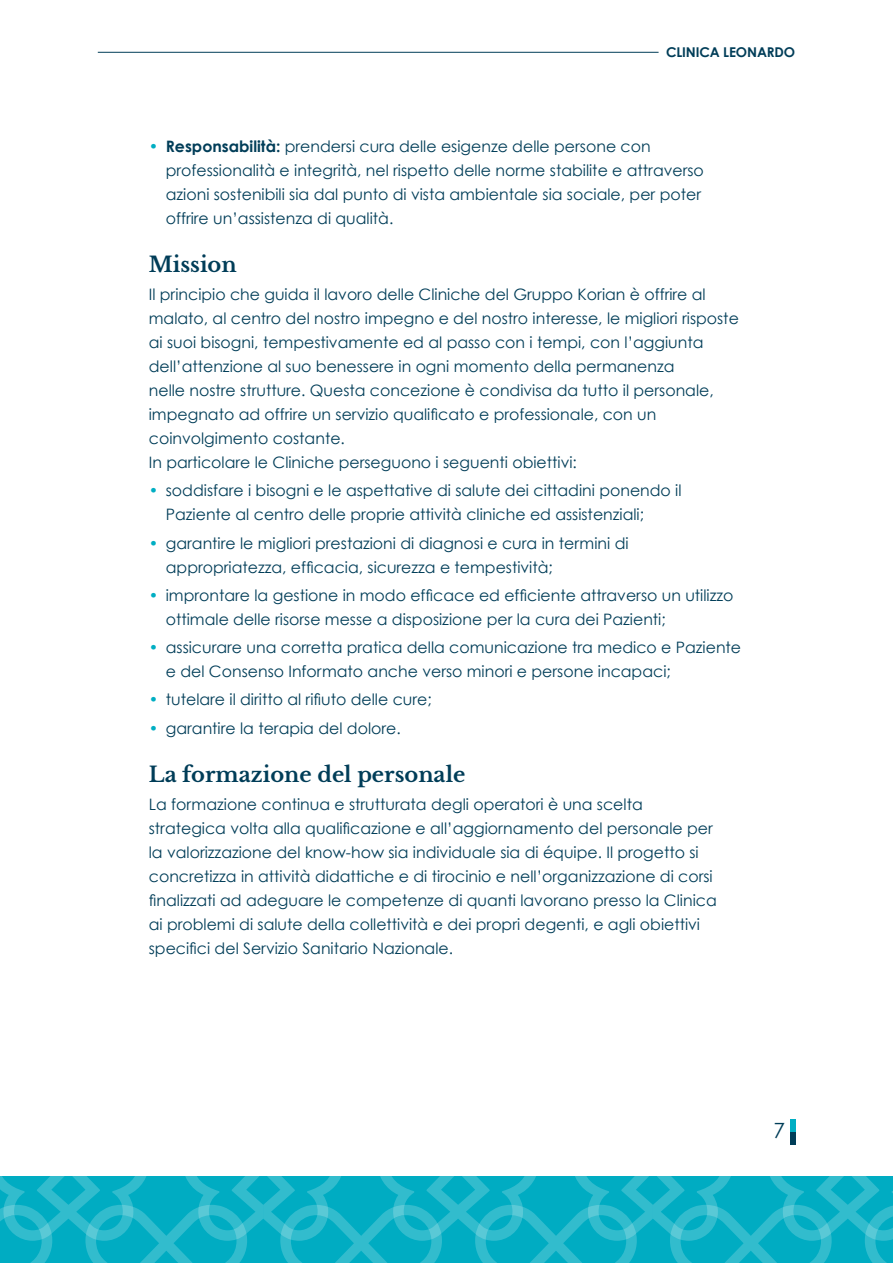
<style>
.page{position:relative;width:893px;height:1263px;background:#fff}
.page>*{position:absolute;margin:0;border:0;box-sizing:border-box;transform-origin:0 0}
.t1{font:700 21px "Libre Baskerville";color:#003d58}
.t2{font:21px "Century Gothic";color:#003d58}
.t3{font:15.75px/24px "Century Gothic";color:#003d58}
.t4{font:700 13.5px "Century Gothic";letter-spacing:-.01em;color:#003d58}
.s1{color:#00aec3}
.s2{font-weight:700}
</style>
<div class="page">
<svg style="left:0;top:1176px;width:893px;height:87px;background:#14b2c6"></svg>
<div style="left:790px;top:1132px;width:5px;height:12px;background:#003d58"></div>
<div style="left:790px;top:1119px;width:5px;height:13px;background:#00aec3"></div>
<hr style="left:98px;top:52px;width:561px;height:1px;background:#003d58">
<p class="t4" style="left:666px;top:44px;width:131px">CLINICA LEONARDO</p>
<p class="t3" style="left:166px;top:134px;width:540px;text-indent:-17px"><span class="s1">•</span> <span class="s2">Responsabilità:</span> prendersi cura delle esigenze delle persone con professionalità e integrità, nel rispetto delle norme stabilite e attraverso azioni sostenibili sia dal punto di vista ambientale sia sociale, per poter offrire un’assistenza di qualità.</p>
<h1 class="t1" style="left:149px;top:251px;width:89px">Mission</h1>
<p class="t3" style="left:149px;top:282px;width:592px">Il principio che guida il lavoro delle Cliniche del Gruppo Korian è offrire al malato, al centro del nostro impegno e del nostro interesse, le migliori risposte ai suoi bisogni, tempestivamente ed al passo con i tempi, con l’aggiunta dell’attenzione al suo benessere in ogni momento della permanenza<br>nelle nostre strutture. Questa concezione è condivisa da tutto il personale, impegnato ad offrire un servizio qualificato e professionale, con un coinvolgimento costante.<br>In particolare le Cliniche perseguono i seguenti obiettivi:</p>
<p class="t3" style="left:166px;top:478px;width:517px;text-indent:-17px"><span class="s1">•</span> soddisfare i bisogni e le aspettative di salute dei cittadini ponendo il<br>Paziente al centro delle proprie attività cliniche ed assistenziali;</p>
<p class="t3" style="left:166px;top:531px;width:464px;text-indent:-17px"><span class="s1">•</span> garantire le migliori prestazioni di diagnosi e cura in termini di appropriatezza, efficacia, sicurezza e tempestività;</p>
<p class="t3" style="left:166px;top:583px;width:569px;text-indent:-17px"><span class="s1">•</span> improntare la gestione in modo efficace ed efficiente attraverso un utilizzo ottimale delle risorse messe a disposizione per la cura dei Pazienti;</p>
<p class="t3" style="left:166px;top:635px;width:577px;text-indent:-17px"><span class="s1">•</span> assicurare una corretta pratica della comunicazione tra medico e Paziente e del Consenso Informato anche verso minori e persone incapaci;</p>
<p class="t3" style="left:149px;top:687px;width:284px"><span class="s1">•</span> tutelare il diritto al rifiuto delle cure;</p>
<p class="t3" style="left:149px;top:716px;width:253px"><span class="s1">•</span> garantire la terapia del dolore.</p>
<h1 class="t1" style="left:149px;top:761px;width:318px">La formazione del personale</h1>
<p class="t3" style="left:149px;top:792px;width:569px">La formazione continua e strutturata degli operatori è una scelta strategica volta alla qualificazione e all’aggiornamento del personale per la valorizzazione del know-how sia individuale sia di équipe. Il progetto si concretizza in attività didattiche e di tirocinio e nell’organizzazione di corsi finalizzati ad adeguare le competenze di quanti lavorano presso la Clinica ai problemi di salute della collettività e dei propri degenti, e agli obiettivi specifici del Servizio Sanitario Nazionale.</p>
<h1 class="t2" style="left:773px;top:1118px;width:13px">7</h1>
</div>
